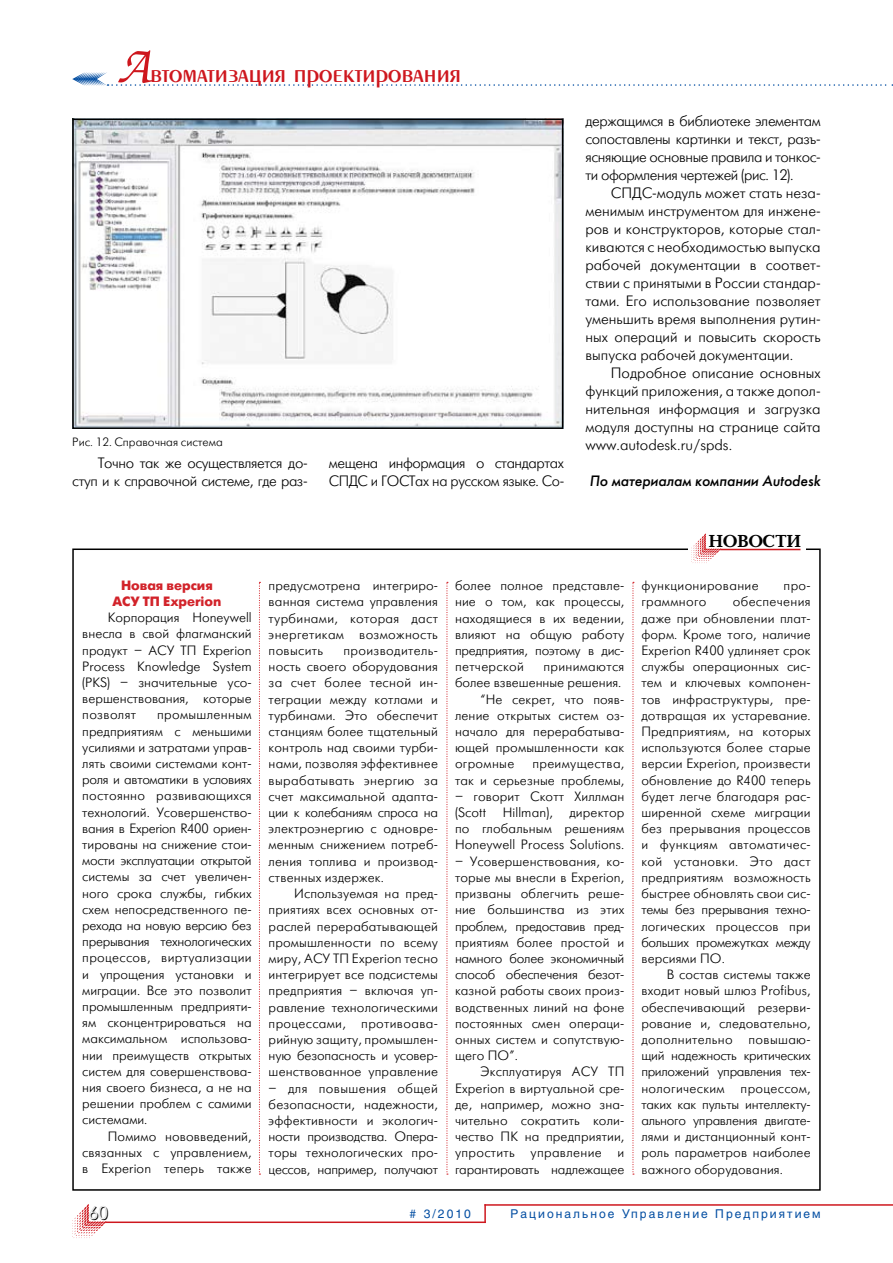
<style>
.page{position:relative;width:893px;height:1263px;background:#fff}
.page>*{position:absolute;margin:0;border:0;box-sizing:border-box;transform-origin:0 0}
.t1{font:27px "Penta Demi";color:#ce171e}
.t2{font:700 18px "Baltica C";color:#000}
.t3{font:18px "Futuris Shadow C";color:#000}
.t4{font:15px/18px "Futuris Light C";letter-spacing:-.025em;color:#000;text-align:justify}
.t5{font:italic 15px "Futuris C";color:#000}
.t6{font:13.5px/16.2px "Futuris Light C";letter-spacing:.01em;color:#000;text-align:justify}
.t7{font:700 13.5px/16.2px "Futuris C";color:#d2232a;text-align:center}
.t8{font:12px "Helios";letter-spacing:.17em;color:#034ea2}
.t9{font:12px "Futuris Light C";color:#000}
.s1{font-family:"Zapf Chancery C";font-size:54px}
</style>
<div class="page">
<svg style="left:72px;top:1204px;width:34px;height:34px"></svg>
<svg style="left:484px;top:1206px;width:2px;height:15px"></svg>
<hr style="left:105px;top:1221px;width:381px;height:2px;background:#ce171e">
<hr style="left:484px;top:1204px;width:409px;height:2px;background:#ce171e">
<svg style="left:72px;top:72px;width:821px;height:14px"></svg>
<img style="left:75px;top:121px;width:485px;height:305px">
<div style="left:72px;top:118px;width:491px;height:311px;border:2px solid #000"></div>
<svg style="left:691px;top:534px;width:30px;height:29px"></svg>
<hr style="left:720px;top:549px;width:80px;height:1px;background:#ce171e">
<svg style="left:259px;top:582px;width:1px;height:593px"></svg>
<svg style="left:446px;top:582px;width:2px;height:593px"></svg>
<svg style="left:632px;top:582px;width:2px;height:593px"></svg>
<h1 class="t1" style="left:117px;top:60px;width:346px"><span class="s1">А</span>втоматизация проектирования</h1>
<p class="t9" style="left:72px;top:435px;width:152px">Рис. 12. Справочная система</p>
<p class="t4" style="left:72px;top:454px;width:237px;text-align:right">Точно так же осуществляется до&shy;ступ и к справочной системе, где раз-</p>
<p class="t4" style="left:329px;top:454px;width:237px">мещена информация о стандартах<br>СПДС и ГОСТах на русском языке. Со-</p>
<p class="t4" style="left:585px;top:112px;width:237px">держащимся в библиотеке элементам сопоставлены картинки и текст, разъ&shy;ясняющие основные правила и тонкос&shy;ти оформления чертежей (рис. 12).</p>
<p class="t4" style="left:585px;top:184px;width:237px;text-indent:26px">СПДС-модуль может стать неза&shy;менимым инструментом для инжене&shy;ров и конструкторов, которые стал&shy;киваются с необходимостью выпуска рабочей документации в соответ&shy;ствии с принятыми в России стандар&shy;тами. Его использование позволяет уменьшить время выполнения рутин&shy;ных операций и повысить скорость выпуска рабочей документации.</p>
<p class="t4" style="left:585px;top:364px;width:237px;text-indent:26px">Подробное описание основных функций приложения, а также допол&shy;нительная информация и загрузка модуля доступны на странице сайта www.autodesk.ru/spds.</p>
<p class="t5" style="left:590px;top:472px;width:232px">По материалам компании Autodesk</p>
<h2 class="t2" style="left:708px;top:531px;width:94px">НОВОСТИ</h2>
<p class="t7" style="left:113px;top:577px;width:110px">Новая версия<br>АСУ ТП Experion</p>
<p class="t6" style="left:82px;top:610px;width:171px;text-indent:26px">Корпорация Honeywell внесла в свой флагманский продукт – АСУ ТП Experion Process Knowledge System (PKS) – значительные усо&shy;вершенствования, которые позволят</p>
<p class="t6" style="left:82px;top:707px;width:171px;text-indent:75px">промышленным предприятиям с меньшими усилиями и затратами управ&shy;лять своими системами конт&shy;роля и автоматики в условиях постоянно развивающихся технологий. Усовершенство&shy;вания в Experion R400 ориен&shy;тированы на снижение стои&shy;мости эксплуатации открытой системы за счет увеличен&shy;ного срока службы, гибких схем непосредственного пе&shy;рехода на новую версию без прерывания технологических процессов, виртуализации и упрощения установки и миграции. Все это позволит промышленным предприяти&shy;ям сконцентрироваться на максимальном использова&shy;нии преимуществ открытых систем для совершенствова&shy;ния своего бизнеса, а не на решении проблем с самими системами.</p>
<p class="t6" style="left:82px;top:1128px;width:171px;text-indent:26px">Помимо нововведений, связанных с управлением, в Experion теперь также</p>
<p class="t6" style="left:269px;top:578px;width:171px">предусмотрена интегриро&shy;ванная система управления турбинами, которая даст энергетикам возможность повысить</p>
<p class="t6" style="left:269px;top:643px;width:171px;text-indent:75px">производитель&shy;ность своего оборудования за счет более тесной ин&shy;теграции между котлами и турбинами. Это обеспечит станциям более тщательный контроль над своими турби&shy;нами, позволяя эффективнее вырабатывать энергию за счет максимальной адапта&shy;ции к колебаниям спроса на электроэнергию с одновре&shy;менным снижением потреб&shy;ления топлива и производ&shy;ственных издержек.</p>
<p class="t6" style="left:269px;top:886px;width:171px;text-indent:26px">Используемая на пред&shy;приятиях всех основных от&shy;раслей перерабатывающей промышленности по всему миру, АСУ ТП Experion тесно интегрирует все подсистемы предприятия – включая уп&shy;равление технологическими процессами, противоава&shy;рийную защиту, промышлен&shy;ную безопасность и усовер&shy;шенствованное управление</p>
<p class="t6" style="left:269px;top:1080px;width:171px">– для повышения общей безопасности, надежности, эффективности и экологич&shy;ности производства. Опера&shy;торы технологических про&shy;цессов, например, получают</p>
<p class="t6" style="left:455px;top:578px;width:171px">более полное представле&shy;ние о том, как процессы, находящиеся в их ведении, влияют на общую работу предприятия, поэтому в дис&shy;петчерской</p>
<p class="t6" style="left:543px;top:659px;width:82px">принимаются</p>
<p class="t6" style="left:455px;top:675px;width:168px">более взвешенные решения.</p>
<p class="t6" style="left:480px;top:691px;width:145px">“Не секрет, что появ-</p>
<p class="t6" style="left:455px;top:707px;width:171px">ление открытых систем оз-</p>
<p class="t6" style="left:455px;top:724px;width:171px">начало для перерабатыва-</p>
<p class="t6" style="left:455px;top:740px;width:171px">ющей промышленности как</p>
<p class="t6" style="left:455px;top:756px;width:61px">огромные</p>
<p class="t6" style="left:455px;top:756px;width:171px;text-align:right">преимущества,<br>так и серьезные проблемы,</p>
<p class="t6" style="left:455px;top:788px;width:171px">– говорит Скотт Хиллман (Scott Hillman), директор по глобальным решениям Honeywell Process Solutions.</p>
<p class="t6" style="left:455px;top:853px;width:171px">– Усовершенствования, ко&shy;торые мы внесли в Experion, призваны облегчить реше&shy;ние большинства из этих проблем, предоставив пред&shy;приятиям более простой и намного более экономичный способ обеспечения безот&shy;казной работы своих произ&shy;водственных линий на фоне постоянных смен операци&shy;онных систем и сопутствую&shy;щего ПО”.</p>
<p class="t6" style="left:455px;top:1064px;width:171px;text-indent:26px">Эксплуатируя АСУ ТП Experion в виртуальной сре&shy;де, например, можно зна&shy;чительно сократить коли&shy;чество ПК на предприятии, упростить управление и гарантировать надлежащее</p>
<p class="t6" style="left:641px;top:578px;width:119px">функционирование</p>
<p class="t6" style="left:784px;top:578px;width:29px">про-</p>
<p class="t6" style="left:641px;top:594px;width:67px">граммного</p>
<p class="t6" style="left:641px;top:594px;width:171px;text-indent:91px">обеспечения даже при обновлении плат&shy;форм. Кроме того, наличие Experion R400 удлиняет срок службы операционных сис&shy;тем и ключевых компонен&shy;тов инфраструктуры, пре&shy;дотвращая их устаревание.<br>Предприятиям, на которых используются более старые версии Experion, произвести обновление до R400 теперь будет легче благодаря рас&shy;ширенной схеме миграции без прерывания процессов и функциям автоматичес&shy;кой установки. Это даст предприятиям возможность быстрее обновлять свои сис&shy;темы без прерывания техно&shy;логических процессов при больших промежутках между версиями ПО.</p>
<p class="t6" style="left:641px;top:967px;width:171px;text-indent:26px">В состав системы также входит новый шлюз Profibus, обеспечивающий резерви&shy;рование и, следовательно, дополнительно повышаю&shy;щий надежность критических приложений управления тех&shy;нологическим процессом, таких как пульты интеллекту&shy;ального управления двигате&shy;лями и дистанционный конт&shy;роль параметров наиболее важного оборудования.</p>
<h2 class="t3" style="left:89px;top:1204px;width:21px">60</h2>
<p class="t8" style="left:510px;top:1207px;width:312px">Рациональное Управление Предприятием</p>
<p class="t8" style="left:410px;top:1207px;width:63px"># 3/2010</p>
</div>
